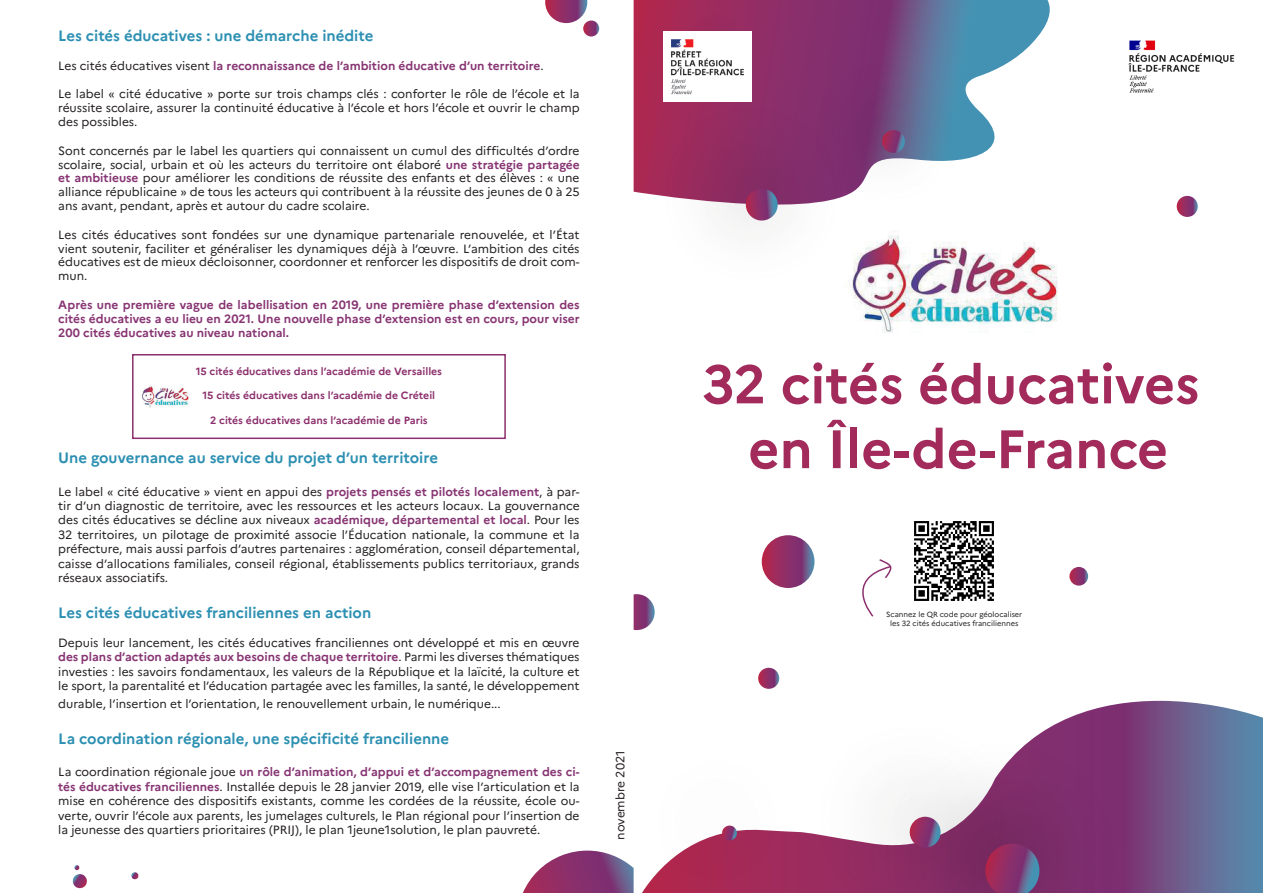
<style>
.page{position:relative;width:1263px;height:893px;background:#fff}
.page>*{position:absolute;margin:0;border:0;box-sizing:border-box;transform-origin:0 0}
.t1{font:700 54px/64.8px "Marianne";color:#a22b5b;text-align:center}
.t2{font:700 15px "Marianne";color:#2d90b2}
.t3{font:12px/14.4px "Marianne";color:#231f20;text-align:justify}
.t4{font:700 12px/13.8px "Marianne";color:#873573;text-align:justify}
.t5{font:700 10.5px "Marianne";color:#8c306d}
.t6{font:7.5px "Marianne";color:#231f20}
.s1{font-weight:400;color:#231f20}
.s2{font-weight:700;color:#873573}
</style>
<div class="page">
<svg style="left:634px;top:0;width:416px;height:149px"></svg>
<img style="left:665px;top:0;width:98px;height:68px">
<img style="left:634px;top:68px;width:145px;height:157px">
<svg style="left:745px;top:189px;width:34px;height:33px"></svg>
<img style="left:779px;top:27px;width:210px;height:204px">
<svg style="left:880px;top:130px;width:26px;height:25px"></svg>
<svg style="left:1112px;top:701px;width:151px;height:192px;background:#6a6f99"></svg>
<img style="left:1054px;top:705px;width:99px;height:188px">
<img style="left:642px;top:825px;width:129px;height:68px">
<svg style="left:721px;top:826px;width:17px;height:15px"></svg>
<img style="left:771px;top:678px;width:283px;height:215px">
<svg style="left:907px;top:817px;width:36px;height:33px"></svg>
<svg style="left:1177px;top:196px;width:21px;height:21px"></svg>
<svg style="left:634px;top:594px;width:21px;height:36px"></svg>
<svg style="left:762px;top:535px;width:52px;height:53px;background:#8d376c"></svg>
<svg style="left:758px;top:668px;width:21px;height:21px"></svg>
<svg style="left:1069px;top:567px;width:19px;height:19px"></svg>
<img style="left:914px;top:521px;width:80px;height:80px">
<img style="left:663px;top:32px;width:88px;height:70px">
<img style="left:846px;top:235px;width:212px;height:98px">
<svg style="left:862px;top:559px;width:30px;height:58px"></svg>
<img style="left:1128px;top:40px;width:107px;height:53px">
<svg style="left:545px;top:0;width:42px;height:23px"></svg>
<svg style="left:583px;top:21px;width:16px;height:16px"></svg>
<svg style="left:523px;top:851px;width:111px;height:42px"></svg>
<svg style="left:72px;top:865px;width:15px;height:24px"></svg>
<svg style="left:131px;top:872px;width:8px;height:8px"></svg>
<div style="left:132px;top:354px;width:374px;height:85px;border:2px solid #8c306d"></div>
<img style="left:142px;top:385px;width:47px;height:23px">
<p class="t2" style="left:58px;top:26px;width:317px">Les cités éducatives : une démarche inédite</p>
<p class="t4" style="left:58px;top:58px;width:487px"><span class="s1">Les cités éducatives visent</span> la reconnaissance de l’ambition éducative d’un territoire<span class="s1">.</span></p>
<p class="t3" style="left:58px;top:87px;width:523px;line-height:13.8px">Le label « cité éducative » porte sur trois champs clés : conforter le rôle de l’école et la réussite scolaire, assurer la continuité éducative à l’école et hors l’école et ouvrir le champ des possibles.</p>
<p class="t3" style="left:58px;top:144px;width:523px;line-height:13.8px">Sont concernés par le label les quartiers qui connaissent un cumul des difficultés d’ordre scolaire, social, urbain et où les acteurs du territoire ont élaboré <span class="s2">une stratégie partagée et ambitieuse</span> pour améliorer les conditions de réussite des enfants et des élèves : « une alliance républicaine » de tous les acteurs qui contribuent à la réussite des jeunes de 0 à 25 ans avant, pendant, après et autour du cadre scolaire.</p>
<p class="t3" style="left:58px;top:228px;width:523px;line-height:13.8px">Les cités éducatives sont fondées sur une dynamique partenariale renouvelée, et l’État vient soutenir, faciliter et généraliser les dynamiques déjà à l’œuvre. L’ambition des cités éducatives est de mieux décloisonner, coordonner et renforcer les dispositifs de droit com&shy;mun.</p>
<p class="t4" style="left:58px;top:298px;width:523px">Après une première vague de labellisation en 2019, une première phase d’extension des cités éducatives a eu lieu en 2021. Une nouvelle phase d’extension est en cours, pour viser 200 cités éducatives au niveau national.</p>
<p class="t5" style="left:196px;top:365px;width:248px">15 cités éducatives dans l’académie de Versailles</p>
<p class="t5" style="left:203px;top:389px;width:234px">15 cités éducatives dans l’académie de Créteil</p>
<p class="t5" style="left:210px;top:414px;width:219px">2 cités éducatives dans l’académie de Paris</p>
<p class="t2" style="left:58px;top:449px;width:381px">Une gouvernance au service du projet d’un territoire</p>
<p class="t3" style="left:58px;top:484px;width:523px">Le label « cité éducative » vient en appui des <span class="s2">projets pensés et pilotés localement</span>, à par&shy;tir d’un diagnostic de territoire, avec les ressources et les acteurs locaux. La gouvernance des cités éducatives se décline aux niveaux <span class="s2">académique, départemental et local</span>. Pour les 32 territoires, un pilotage de proximité associe l’Éducation nationale, la commune et la préfecture, mais aussi parfois d’autres partenaires : agglomération, conseil départemental, caisse d’allocations familiales, conseil régional, établissements publics territoriaux, grands réseaux associatifs.</p>
<p class="t2" style="left:58px;top:604px;width:315px">Les cités éducatives franciliennes en action</p>
<p class="t3" style="left:58px;top:635px;width:523px">Depuis leur lancement, les cités éducatives franciliennes ont développé et mis en œuvre <span class="s2">des plans d’action adaptés aux besoins de chaque territoire</span>. Parmi les diverses thématiques investies : les savoirs fondamentaux, les valeurs de la République et la laïcité, la culture et le sport, la parentalité et l’éducation partagée avec les familles, la santé, le développement</p>
<p class="t3" style="left:58px;top:697px;width:444px">durable, l’insertion et l’orientation, le renouvellement urbain, le numérique...</p>
<p class="t2" style="left:58px;top:730px;width:392px">La coordination régionale, une spécificité francilienne</p>
<p class="t3" style="left:58px;top:765px;width:523px">La coordination régionale joue <span class="s2">un rôle d’animation, d’appui et d’accompagnement des ci&shy;tés éducatives franciliennes</span>. Installée depuis le 28 janvier 2019, elle vise l’articulation et la mise en cohérence des dispositifs existants, comme les cordées de la réussite, école ou&shy;verte, ouvrir l’école aux parents, les jumelages culturels, le Plan régional pour l’insertion de la jeunesse des quartiers prioritaires (PRIJ), le plan 1jeune1solution, le plan pauvreté.</p>
<p class="t3" style="left:613px;top:840px;width:91px;rotate:-90deg">novembre 2021</p>
<p class="t1" style="left:702px;top:352px;width:499px">32 cités éducatives en Île-de-France</p>
<p class="t6" style="left:886px;top:610px;width:138px">Scannez le QR code pour géolocaliser</p>
<p class="t6" style="left:890px;top:619px;width:130px">les 32 cités éducatives franciliennes</p>
</div>
